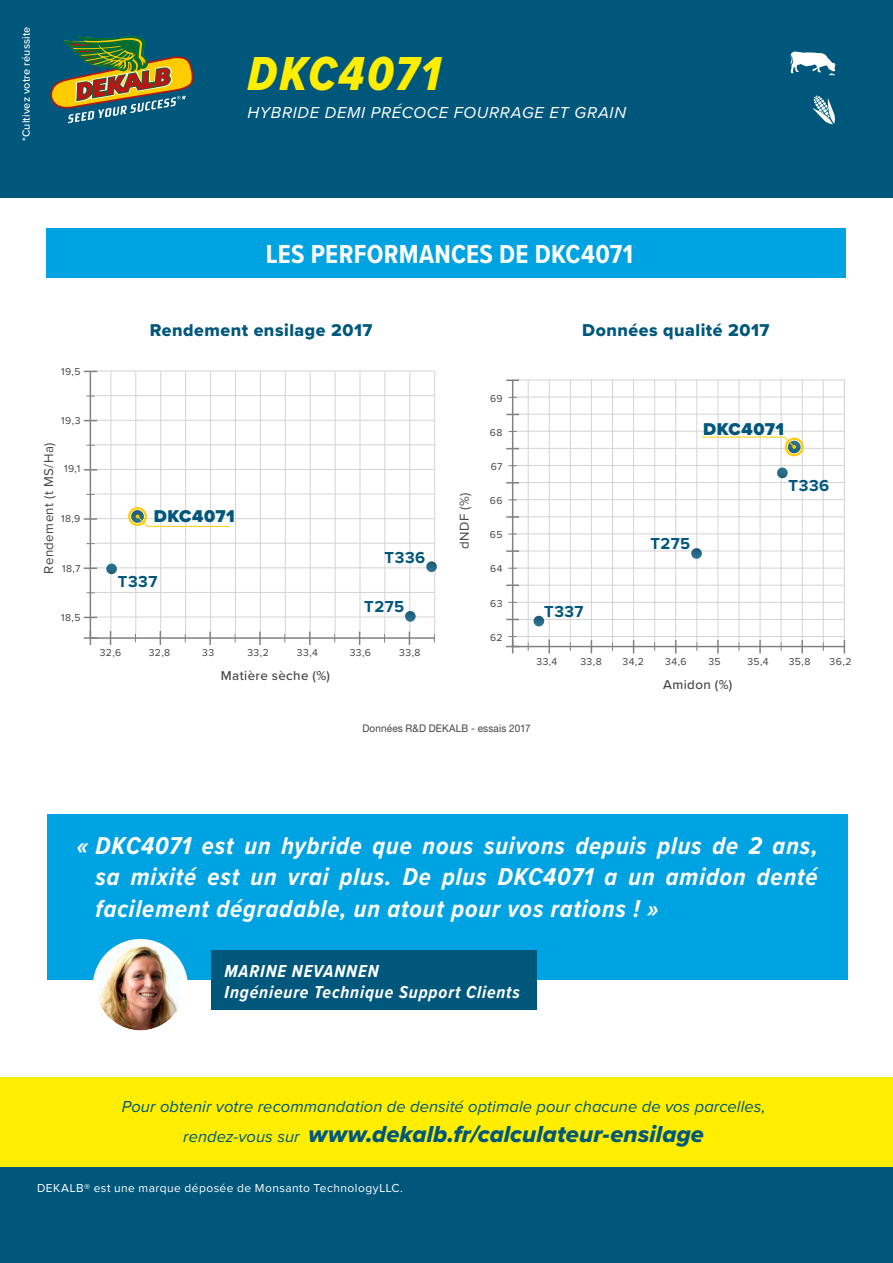
<style>
.page{position:relative;width:893px;height:1263px;background:#fff}
.page>*{position:absolute;margin:0;border:0;box-sizing:border-box;transform-origin:0 0}
.t1{font:49.5px "Proxima Nova Cond Extrabld It";letter-spacing:.045em;color:#fe0}
.t2{font:700 27px "Proxima Nova Cond";letter-spacing:.01em;color:#fff}
.t3{font:italic 700 25.35px/31.5px "Proxima Nova Cond";letter-spacing:.035em;color:#fff;text-align:justify}
.t4{font:24px "Proxima Nova Extrabld It";letter-spacing:.005em;color:#00577c}
.t5{font:italic 700 18px/21.6px "Proxima Nova Cond";letter-spacing:.05em;color:#fff}
.t6{font:17.7px "Proxima Nova Extrabld";letter-spacing:.03em;color:#00577c}
.t7{font:900 17.7px "Proxima Nova";letter-spacing:.025em;color:#00577c}
.t8{font:italic 16.5px "Proxima Nova";letter-spacing:.005em;color:#00577c}
.t9{font:italic 16.5px "Proxima Nova";letter-spacing:.045em;color:#fff}
.t10{font:700 16.5px "Proxima Nova";letter-spacing:.03em;color:#00577c}
.t11{font:13.35px "Proxima Nova";letter-spacing:.035em;color:#454444}
.t12{font:500 13.35px "Proxima Nova";letter-spacing:.03em;color:#454444}
.t13{font:12px "Proxima Nova";letter-spacing:.035em;color:#fff}
.t14{font:500 10.95px "Proxima Nova";letter-spacing:.015em;color:#fff}
.t15{font:10.5px "Helvetica Neue LT Pro";letter-spacing:.015em;color:#454444;scale:.95 1}
.t16{font:10.35px "Proxima Nova";letter-spacing:.045em;color:#454444}
.s1{font-family:"Proxima Nova";font-style:italic;font-size:16.5px}
</style>
<div class="page">
<div style="left:0;top:0;width:893px;height:197px;background:#00577c"></div>
<svg style="left:50px;top:36px;width:143px;height:87px"></svg>
<svg style="left:790px;top:51px;width:46px;height:24px"></svg>
<svg style="left:812px;top:95px;width:23px;height:29px"></svg>
<div style="left:0;top:1167px;width:893px;height:96px;background:#00577c"></div>
<div style="left:0;top:1077px;width:893px;height:90px;background:#fe0"></div>
<svg style="left:89px;top:370px;width:346px;height:269px"></svg>
<hr style="left:111px;top:371px;width:1px;height:263px;background:#d5d4d4">
<svg style="left:84px;top:631px;width:13px;height:14px"></svg>
<svg style="left:309px;top:632px;width:2px;height:13px"></svg>
<svg style="left:409px;top:632px;width:1px;height:13px"></svg>
<svg style="left:359px;top:632px;width:1px;height:13px"></svg>
<svg style="left:259px;top:632px;width:2px;height:13px"></svg>
<svg style="left:209px;top:632px;width:2px;height:13px"></svg>
<svg style="left:160px;top:631px;width:1px;height:14px"></svg>
<svg style="left:110px;top:631px;width:1px;height:14px"></svg>
<svg style="left:84px;top:617px;width:13px;height:1px"></svg>
<svg style="left:84px;top:567px;width:13px;height:2px"></svg>
<svg style="left:84px;top:518px;width:13px;height:2px"></svg>
<svg style="left:84px;top:469px;width:13px;height:1px"></svg>
<svg style="left:84px;top:420px;width:13px;height:1px"></svg>
<svg style="left:84px;top:371px;width:13px;height:1px"></svg>
<svg style="left:511px;top:379px;width:335px;height:269px"></svg>
<hr style="left:549px;top:380px;width:1px;height:262px;background:#d5d4d4">
<hr style="left:528px;top:380px;width:1px;height:262px;background:#d5d4d4">
<hr style="left:512px;top:380px;width:332px;height:1px;background:#d5d4d4">
<svg style="left:717px;top:640px;width:2px;height:13px"></svg>
<svg style="left:759px;top:640px;width:2px;height:13px"></svg>
<svg style="left:844px;top:640px;width:1px;height:13px"></svg>
<svg style="left:801px;top:640px;width:2px;height:13px"></svg>
<svg style="left:675px;top:640px;width:1px;height:13px"></svg>
<svg style="left:633px;top:640px;width:1px;height:13px"></svg>
<svg style="left:591px;top:640px;width:1px;height:13px"></svg>
<svg style="left:548px;top:640px;width:2px;height:13px"></svg>
<svg style="left:506px;top:636px;width:13px;height:17px"></svg>
<svg style="left:506px;top:619px;width:13px;height:1px"></svg>
<svg style="left:506px;top:584px;width:13px;height:2px"></svg>
<svg style="left:506px;top:550px;width:13px;height:2px"></svg>
<svg style="left:506px;top:516px;width:13px;height:2px"></svg>
<svg style="left:506px;top:482px;width:13px;height:1px"></svg>
<svg style="left:506px;top:448px;width:13px;height:1px"></svg>
<svg style="left:506px;top:414px;width:13px;height:1px"></svg>
<svg style="left:506px;top:380px;width:13px;height:1px"></svg>
<div style="left:47px;top:228px;width:799px;height:49px;background:#00a3e2"></div>
<svg style="left:405px;top:611px;width:11px;height:11px"></svg>
<svg style="left:106px;top:563px;width:11px;height:11px"></svg>
<div style="left:47px;top:814px;width:800px;height:166px;background:#00a3e2"></div>
<div style="left:212px;top:950px;width:325px;height:60px;background:#00577c"></div>
<div style="left:95px;top:941px;width:91px;height:91px;background:#fff;border-radius:50%"></div>
<img style="left:98px;top:942px;width:82px;height:88px">
<div style="left:93px;top:939px;width:95px;height:95px;border:3px solid #fff;border-radius:50%"></div>
<div style="left:128px;top:507px;width:19px;height:19px;border:2px solid #fc0;border-radius:50%"></div>
<svg style="left:131px;top:510px;width:100px;height:17px"></svg>
<svg style="left:426px;top:561px;width:11px;height:11px"></svg>
<svg style="left:777px;top:468px;width:11px;height:10px"></svg>
<svg style="left:691px;top:548px;width:11px;height:11px"></svg>
<svg style="left:534px;top:616px;width:10px;height:10px"></svg>
<div style="left:785px;top:438px;width:19px;height:18px;border:2px solid #fc0;border-radius:50%"></div>
<svg style="left:701px;top:436px;width:100px;height:17px"></svg>
<p class="t14" style="left:18px;top:141px;width:116px;rotate:-90deg">*Cultivez votre réussite</p>
<h1 class="t1" style="left:247px;top:37px;width:194px">DKC4071</h1>
<p class="t9" style="left:247px;top:100px;width:380px">HYBRIDE DEMI PRÉCOCE FOURRAGE ET GRAIN</p>
<p class="t2" style="left:266px;top:235px;width:368px">LES PERFORMANCES DE DKC4071</p>
<p class="t16" style="left:61px;top:366px;width:21px">19,5</p>
<p class="t16" style="left:61px;top:416px;width:21px">19,3</p>
<p class="t11" style="left:42px;top:574px;width:133px;rotate:-90deg">Rendement (t MS/Ha)</p>
<p class="t16" style="left:64px;top:464px;width:18px">19,1</p>
<p class="t16" style="left:61px;top:514px;width:21px">18,9</p>
<p class="t16" style="left:62px;top:563px;width:20px">18,7</p>
<p class="t16" style="left:61px;top:613px;width:21px">18,5</p>
<p class="t6" style="left:150px;top:317px;width:224px">Rendement ensilage 2017</p>
<p class="t6" style="left:582px;top:317px;width:189px">Données qualité 2017</p>
<p class="t7" style="left:154px;top:503px;width:82px">DKC4071</p>
<p class="t10" style="left:118px;top:574px;width:41px">T337</p>
<p class="t10" style="left:385px;top:549px;width:42px">T336</p>
<p class="t10" style="left:364px;top:599px;width:41px">T275</p>
<p class="t16" style="left:100px;top:648px;width:23px">32,6</p>
<p class="t16" style="left:149px;top:648px;width:23px">32,8</p>
<p class="t16" style="left:202px;top:648px;width:14px">33</p>
<p class="t16" style="left:247px;top:648px;width:23px">33,2</p>
<p class="t16" style="left:297px;top:648px;width:22px">33,4</p>
<p class="t16" style="left:350px;top:648px;width:23px">33,6</p>
<p class="t16" style="left:399px;top:648px;width:23px">33,8</p>
<p class="t12" style="left:221px;top:666px;width:111px">Matière sèche (%)</p>
<p class="t11" style="left:458px;top:549px;width:58px;rotate:-90deg">dNDF (%)</p>
<p class="t16" style="left:490px;top:394px;width:14px">69</p>
<p class="t16" style="left:490px;top:428px;width:14px">68</p>
<p class="t16" style="left:491px;top:462px;width:13px">67</p>
<p class="t16" style="left:490px;top:496px;width:14px">66</p>
<p class="t16" style="left:490px;top:530px;width:14px">65</p>
<p class="t16" style="left:490px;top:564px;width:14px">64</p>
<p class="t16" style="left:490px;top:598px;width:14px">63</p>
<p class="t16" style="left:490px;top:632px;width:14px">62</p>
<p class="t7" style="left:703px;top:416px;width:82px">DKC4071</p>
<p class="t10" style="left:544px;top:604px;width:41px">T337</p>
<p class="t10" style="left:650px;top:536px;width:41px">T275</p>
<p class="t10" style="left:789px;top:478px;width:42px">T336</p>
<p class="t16" style="left:536px;top:657px;width:22px">33,4</p>
<p class="t16" style="left:580px;top:657px;width:23px">33,8</p>
<p class="t16" style="left:622px;top:657px;width:23px">34,2</p>
<p class="t16" style="left:665px;top:657px;width:23px">34,6</p>
<p class="t16" style="left:708px;top:657px;width:14px">35</p>
<p class="t16" style="left:747px;top:657px;width:23px">35,4</p>
<p class="t16" style="left:789px;top:657px;width:23px">35,8</p>
<p class="t16" style="left:830px;top:657px;width:23px">36,2</p>
<p class="t12" style="left:663px;top:674px;width:71px">Amidon (%)</p>
<p class="t15" style="left:362px;top:722px;width:179px">Données R&amp;D DEKALB - essais 2017</p>
<p class="t3" style="left:96px;top:829px;width:724px;text-indent:-19px">« DKC4071 est un hybride que nous suivons depuis plus de 2 ans, sa mixité est un vrai plus. De plus DKC4071 a un amidon denté facilement dégradable, un atout pour vos rations ! »</p>
<p class="t5" style="left:225px;top:959px;width:297px">MARINE NEVANNEN<br>Ingénieure Technique Support Clients</p>
<p class="t8" style="left:122px;top:1094px;width:645px">Pour obtenir votre recommandation de densité optimale pour chacune de vos parcelles,</p>
<p class="t4" style="left:183px;top:1116px;width:522px"><span class="s1">rendez-vous sur</span> www.dekalb.fr/calculateur-ensilage</p>
<p class="t13" style="left:37px;top:1183px;width:368px">DEKALB® est une marque déposée de Monsanto TechnologyLLC.</p>
</div>
